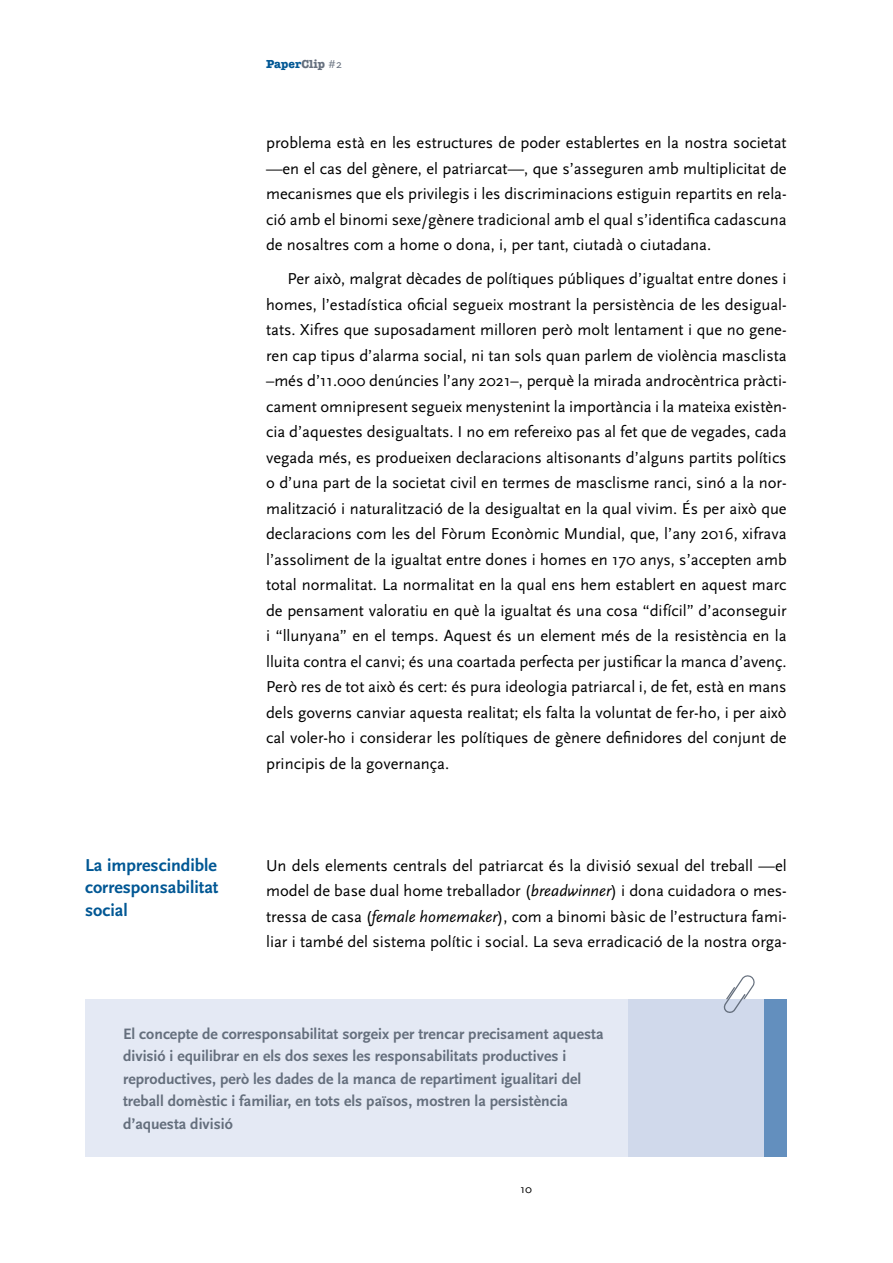
<style>
.page{position:relative;width:893px;height:1263px;background:#fff}
.page>*{position:absolute;margin:0;border:0;box-sizing:border-box;transform-origin:0 0}
.TEXT_DESTACAT_12PT{font:700 18px/22.5px "Scala Sans Pro";color:#005794;text-align:justify}
.TEXT_ENTRAT{font:16.5px/25.5px "Scala Sans Pro";color:#000;text-align:justify}
.TEXT_BASE{font:16.5px/25.5px "Scala Sans Pro";color:#000;text-align:justify}
.TEXT_PASTILLES_DESTA{font:700 15.75px/22.5px "Scala Sans Pro";color:#656f7d}
.t1{font:700 12px "American Typewriter";color:#005794}
.t2{font:12px "Scala Sans Pro";color:#000}
.s1{color:#656f7d}
.s2{font-family:"Scala Sans Pro";font-weight:400;color:#656f7d}
.s3{font-style:italic}
</style>
<div class="page">
<div style="left:628px;top:999px;width:158px;height:158px;background:#d0d9eb"></div>
<div style="left:85px;top:999px;width:543px;height:158px;background:#e4e9f4"></div>
<svg style="left:723px;top:975px;width:32px;height:38px"></svg>
<div style="left:764px;top:999px;width:22px;height:158px;background:#638fbe"></div>
<p class="t1" style="left:266px;top:53px;width:77px">Paper<span class="s1">Clip</span> <span class="s2">#2</span></p>
<p class="TEXT_DESTACAT_12PT" style="left:85px;top:854px;width:135px">La imprescindible corresponsabilitat social</p>
<p class="TEXT_ENTRAT" style="left:266px;top:130px;width:522px">problema està en les estructures de poder establertes en la nostra societat —en el cas del gènere, el patriarcat—, que s’asseguren amb multiplicitat de mecanismes que els privilegis i les discriminacions estiguin repartits en rela&shy;ció amb el binomi sexe/gènere tradicional amb el qual s’identifica cadascuna de nosaltres com a home o dona, i, per tant, ciutadà o ciutadana.</p>
<p class="TEXT_ENTRAT" style="left:266px;top:266px;width:522px;text-indent:21px">Per això, malgrat dècades de polítiques públiques d’igualtat entre dones i homes, l’estadística oficial segueix mostrant la persistència de les desigual&shy;tats. Xifres que suposadament milloren però molt lentament i que no gene&shy;ren cap tipus d’alarma social, ni tan sols quan parlem de violència masclista –més d’11.000 denúncies l’any 2021–, perquè la mirada androcèntrica pràcti&shy;cament omnipresent segueix menystenint la importància i la mateixa existèn&shy;cia d’aquestes desigualtats. I no em refereixo pas al fet que de vegades, cada vegada més, es produeixen declaracions altisonants d’alguns partits polítics o d’una part de la societat civil en termes de masclisme ranci, sinó a la nor&shy;malització i naturalització de la desigualtat en la qual vivim. És per això que declaracions com les del Fòrum Econòmic Mundial, que, l’any 2016, xifrava l’assoliment de la igualtat entre dones i homes en 170 anys, s’accepten amb total normalitat. La normalitat en la qual ens hem establert en aquest marc de pensament valoratiu en què la igualtat és una cosa “difícil” d’aconseguir i “llunyana” en el temps. Aquest és un element més de la resistència en la lluita contra el canvi; és una coartada perfecta per justificar la manca d’avenç.<br>Però res de tot això és cert: és pura ideologia patriarcal i, de fet, està en mans dels governs canviar aquesta realitat; els falta la voluntat de fer-ho, i per això cal voler-ho i considerar les polítiques de gènere definidores del conjunt de principis de la governança.</p>
<p class="TEXT_BASE" style="left:266px;top:853px;width:522px">Un dels elements centrals del patriarcat és la divisió sexual del treball —el model de base dual home treballador (<span class="s3">breadwinner</span>) i dona cuidadora o mes&shy;tressa de casa (<span class="s3">female homemaker</span>), com a binomi bàsic de l’estructura fami&shy;liar i també del sistema polític i social. La seva erradicació de la nostra orga-</p>
<p class="TEXT_PASTILLES_DESTA" style="left:123px;top:1022px;width:482px">El concepte de corresponsabilitat sorgeix per trencar precisament aquesta divisió i equilibrar en els dos sexes les responsabilitats productives i reproductives, però les dades de la manca de repartiment igualitari del treball domèstic i familiar, en tots els països, mostren la persistència d’aquesta divisió</p>
<p class="t2" style="left:520px;top:1182px;width:13px">10</p>
</div>
